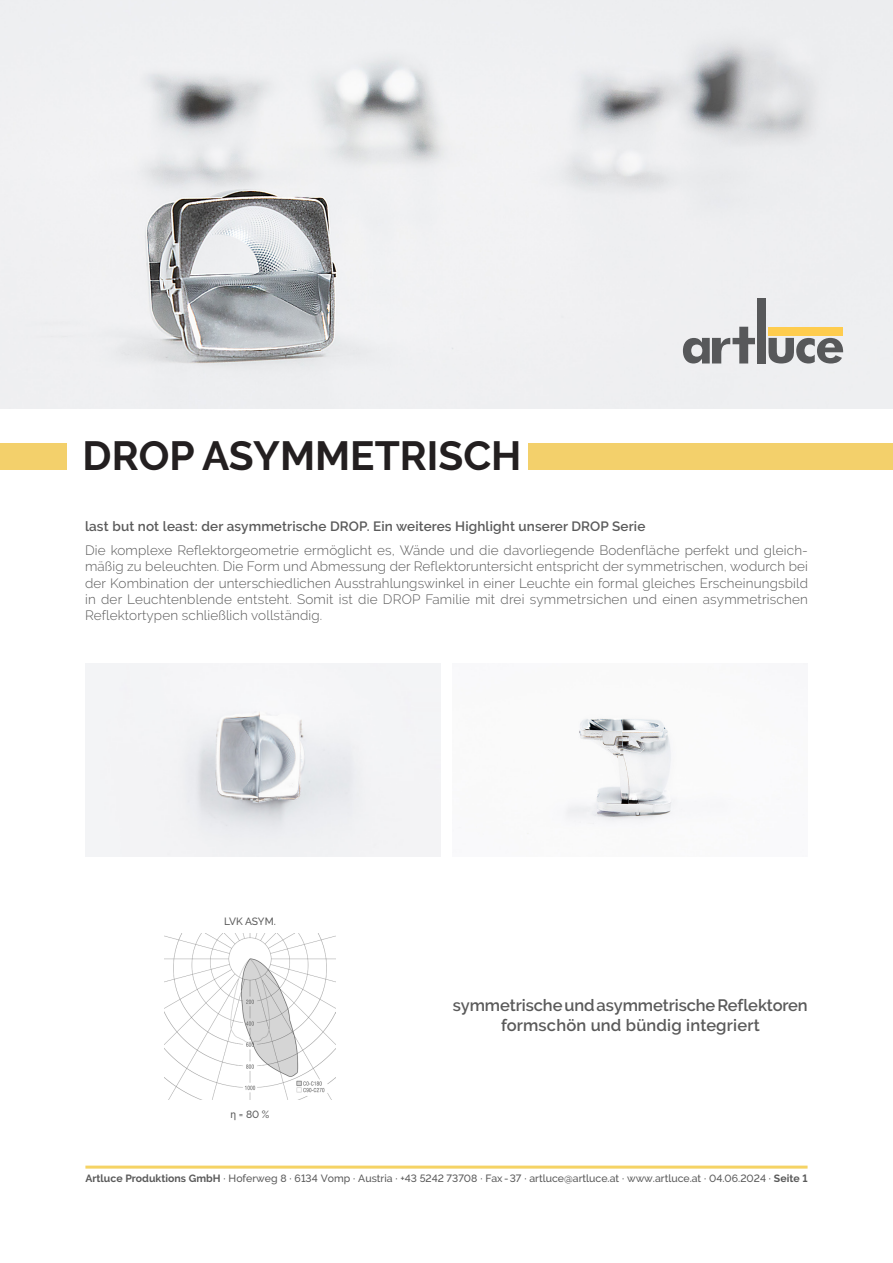
<style>
.page{position:relative;width:893px;height:1263px;background:#fff}
.page>*{position:absolute;margin:0;border:0;box-sizing:border-box;transform-origin:0 0}
.t1{font:700 40.65px "Raleway";color:#231f20}
.Tabelle_-_Spezifikationen_-_Regular{font:600 16.5px "Raleway";letter-spacing:-.005em;color:#5a5a5a}
.Tabelle_-_Spezifikationen_-_Regular-2{font:300 13.5px/16.2px "Raleway";letter-spacing:.01em;color:#5a5a5a;text-align:justify}
.Tabelle_-_Spezifikationen_-_Regular-3{font:600 13.5px "Raleway";letter-spacing:.01em;color:#5a5a5a}
.Maße__Werte{font:500 10.5px "Raleway";color:#5a5a5a}
.s1{font-weight:700}
</style>
<div class="page">
<hr style="left:85px;top:1165px;width:722px;height:3px;background:#f5d364">
<img style="left:85px;top:663px;width:355px;height:194px">
<img style="left:527px;top:718px;width:155px;height:116px">
<img style="left:164px;top:933px;width:171px;height:166px">
<img style="left:0;top:0;width:893px;height:409px">
<svg style="left:683px;top:327px;width:72px;height:36px"></svg>
<div style="left:757px;top:298px;width:9px;height:65px;background:#57585a"></div>
<svg style="left:768px;top:338px;width:75px;height:25px;background:#909193"></svg>
<div style="left:768px;top:327px;width:75px;height:9px;background:#fecc4e"></div>
<div style="left:0;top:443px;width:67px;height:26px;background:#f3d06b"></div>
<div style="left:529px;top:443px;width:364px;height:26px;background:#f3d06b"></div>
<p class="t1" style="left:83px;top:433px;width:440px">DROP ASYMMETRISCH</p>
<p class="Tabelle_-_Spezifikationen_-_Regular-3" style="left:85px;top:519px;width:562px">last but not least: der asymmetrische DROP. Ein weiteres Highlight unserer DROP Serie</p>
<p class="Tabelle_-_Spezifikationen_-_Regular-2" style="left:85px;top:542px;width:724px">Die komplexe Reflektorgeometrie ermöglicht es, Wände und die davorliegende Bodenfläche perfekt und gleich&shy;mäßig zu beleuchten. Die Form und Abmessung der Reflektoruntersicht entspricht der symmetrischen, wodurch bei der Kombination der unterschiedlichen Ausstrahlungswinkel in einer Leuchte ein formal gleiches Erscheinungsbild in der Leuchtenblende entsteht. Somit ist die DROP Familie mit drei symmetrsichen und einen asymmetrischen Reflektortypen schließlich vollständig.</p>
<p class="Maße__Werte" style="left:224px;top:915px;width:53px">LVK ASYM.</p>
<p class="Maße__Werte" style="left:239px;top:1108px;width:32px">= 80 %</p>
<p class="Tabelle_-_Spezifikationen_-_Regular" style="left:453px;top:996px;width:356px">symmetrische und asymmetrische Reflektoren</p>
<p class="Tabelle_-_Spezifikationen_-_Regular" style="left:501px;top:1016px;width:260px">formschön und bündig integriert</p>
<p class="Maße__Werte" style="left:85px;top:1172px;width:724px"><span class="s1">Artluce Produktions GmbH</span> · Hoferweg 8 · 6134 Vomp · Austria · +43 5242 73708 · Fax-37 · artluce@artluce.at · www.artluce.at · 04.06.2024 · <span class="s1">Seite 1</span></p>
</div>
